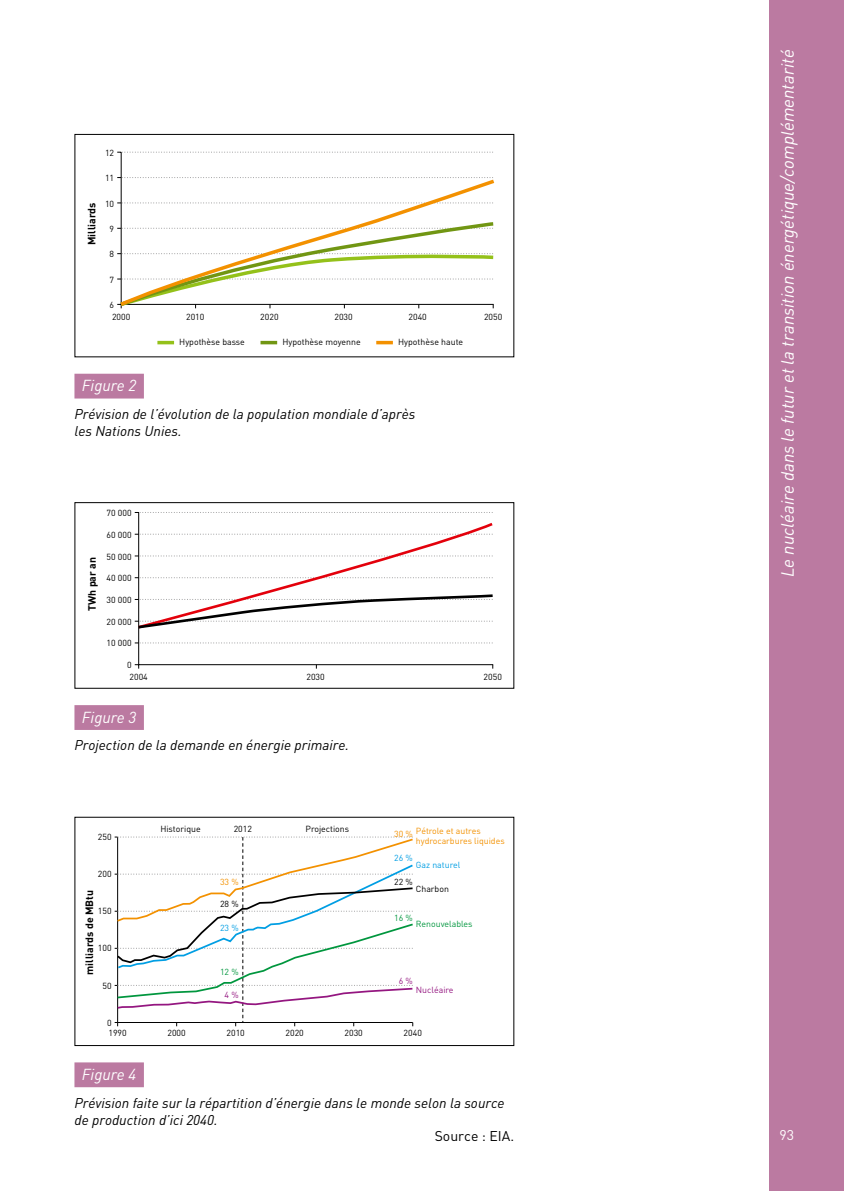
<style>
.page{position:relative;width:844px;height:1191px;background:#fff}
.page>*{position:absolute;margin:0;border:0;box-sizing:border-box;transform-origin:0 0}
.t1{font:italic 17.5px "DIN";color:#fff}
.Figure_numero{font:italic 15.75px "DIN";color:#fff}
.Figure_titre{font:italic 14px/16.8px "DIN";color:#000}
.Figure_source{font:14px "DIN";color:#000}
.t2{font:14px "DIN";color:#fff}
.t3{font:700 10.5px "DIN";color:#000}
.t4{font:8.75px/12.2px "DIN";color:#000}
.t5{font:8.75px/10.5px "DIN";color:#f39100}
.t6{font:8.75px "DIN";color:#00963e}
.t7{font:8.75px "DIN";color:#009ee3}
.t8{font:8.75px "DIN";color:#941680}
</style>
<div class="page">
<div style="left:769px;top:0;width:74px;height:1191px;background:#bb7aa1"></div>
<div style="left:74px;top:374px;width:70px;height:24px;background:#bb7aa1"></div>
<hr style="left:121px;top:152px;width:1px;height:152px;background:#000">
<svg style="left:117px;top:152px;width:376px;height:1px"></svg>
<svg style="left:117px;top:177px;width:376px;height:1px"></svg>
<hr style="left:157px;top:341px;width:17px;height:3px;background:#94c11a">
<hr style="left:260px;top:341px;width:17px;height:3px;background:#719613">
<hr style="left:376px;top:341px;width:17px;height:3px;background:#f39100">
<svg style="left:118px;top:178px;width:377px;height:130px"></svg>
<div style="left:74px;top:134px;width:440px;height:223px;border:1px solid #000"></div>
<div style="left:74px;top:705px;width:70px;height:25px;background:#bb7aa1"></div>
<hr style="left:139px;top:664px;width:354px;height:1px;background:#000">
<hr style="left:138px;top:512px;width:1px;height:152px;background:#000">
<svg style="left:135px;top:512px;width:357px;height:1px"></svg>
<svg style="left:135px;top:642px;width:357px;height:1px"></svg>
<svg style="left:135px;top:520px;width:358px;height:110px"></svg>
<div style="left:74px;top:502px;width:440px;height:186px;border:1px solid #000"></div>
<div style="left:74px;top:1062px;width:70px;height:25px;background:#bb7aa1"></div>
<svg style="left:115px;top:836px;width:299px;height:190px"></svg>
<div style="left:74px;top:817px;width:440px;height:229px;border:1px solid #000"></div>
<p class="t3" style="left:85px;top:245px;width:44px;rotate:-90deg">Milliards</p>
<p class="t4" style="left:105px;top:146px;width:11px">12</p>
<p class="t4" style="left:105px;top:172px;width:11px">11</p>
<p class="t4" style="left:105px;top:197px;width:11px">10</p>
<p class="t4" style="left:110px;top:222px;width:6px">9</p>
<p class="t4" style="left:110px;top:248px;width:6px">8</p>
<p class="t4" style="left:110px;top:273px;width:6px">7</p>
<p class="t4" style="left:110px;top:298px;width:22px">6<br>2000</p>
<p class="t4" style="left:186px;top:310px;width:20px">2010</p>
<p class="t4" style="left:260px;top:310px;width:20px">2020</p>
<p class="t4" style="left:334px;top:310px;width:20px">2030</p>
<p class="t4" style="left:408px;top:310px;width:20px">2040</p>
<p class="t4" style="left:484px;top:310px;width:20px">2050</p>
<p class="t4" style="left:179px;top:336px;width:67px">Hypothèse basse</p>
<p class="t4" style="left:282px;top:336px;width:80px">Hypothèse moyenne</p>
<p class="t4" style="left:398px;top:336px;width:66px">Hypothèse haute</p>
<p class="Figure_numero" style="left:82px;top:375px;width:56px">Figure 2</p>
<p class="Figure_titre" style="left:74px;top:405px;width:342px">Prévision de l’évolution de la population mondiale d’après les Nations Unies.</p>
<p class="t3" style="left:85px;top:611px;width:56px;rotate:-90deg">TWh par an</p>
<p class="t4" style="left:107px;top:507px;width:27px">70 000</p>
<p class="t4" style="left:107px;top:528px;width:27px">60 000</p>
<p class="t4" style="left:107px;top:550px;width:27px">50 000</p>
<p class="t4" style="left:107px;top:572px;width:27px">40 000</p>
<p class="t4" style="left:107px;top:593px;width:27px">30 000</p>
<p class="t4" style="left:107px;top:615px;width:27px">20 000</p>
<p class="t4" style="left:107px;top:637px;width:27px">10 000</p>
<p class="t4" style="left:127px;top:658px;width:22px">0<br>2004</p>
<p class="t4" style="left:306px;top:671px;width:20px">2030</p>
<p class="t4" style="left:483px;top:671px;width:20px">2050</p>
<p class="Figure_numero" style="left:82px;top:707px;width:56px">Figure 3</p>
<p class="Figure_titre" style="left:74px;top:736px;width:276px">Projection de la demande en énergie primaire.</p>
<p class="t4" style="left:98px;top:830px;width:15px">250</p>
<p class="t4" style="left:98px;top:867px;width:15px">200</p>
<p class="t4" style="left:98px;top:905px;width:15px">150</p>
<p class="t4" style="left:98px;top:942px;width:15px">100</p>
<p class="t4" style="left:102px;top:979px;width:11px">50</p>
<p class="t4" style="left:107px;top:1016px;width:6px">0</p>
<p class="t3" style="left:82px;top:974px;width:86px;rotate:-90deg">milliards de MBtu</p>
<p class="t4" style="left:234px;top:823px;width:20px">2012</p>
<p class="t4" style="left:160px;top:823px;width:42px">Historique</p>
<p class="t4" style="left:305px;top:823px;width:45px">Projections</p>
<p class="t5" style="left:416px;top:825px;width:90px">Pétrole et autres hydrocarbures liquides</p>
<p class="t7" style="left:416px;top:859px;width:46px">Gaz naturel</p>
<p class="t4" style="left:416px;top:882px;width:35px">Charbon</p>
<p class="t6" style="left:416px;top:918px;width:58px">Renouvelables</p>
<p class="t5" style="left:394px;top:828px;width:20px">30 %</p>
<p class="t7" style="left:394px;top:852px;width:20px">26 %</p>
<p class="t4" style="left:394px;top:875px;width:20px">22 %</p>
<p class="t6" style="left:394px;top:912px;width:20px">16 %</p>
<p class="t5" style="left:220px;top:876px;width:20px">33 %</p>
<p class="t4" style="left:220px;top:898px;width:20px">28 %</p>
<p class="t7" style="left:220px;top:922px;width:20px">23 %</p>
<p class="t6" style="left:220px;top:966px;width:20px">12 %</p>
<p class="t8" style="left:224px;top:989px;width:16px">4 %</p>
<p class="t8" style="left:398px;top:975px;width:16px">6 %</p>
<p class="t8" style="left:416px;top:984px;width:39px">Nucléaire</p>
<p class="t4" style="left:108px;top:1026px;width:20px">1990</p>
<p class="t4" style="left:167px;top:1026px;width:20px">2000</p>
<p class="t4" style="left:226px;top:1026px;width:20px">2010</p>
<p class="t4" style="left:285px;top:1026px;width:20px">2020</p>
<p class="t4" style="left:344px;top:1026px;width:20px">2030</p>
<p class="t4" style="left:403px;top:1026px;width:20px">2040</p>
<p class="Figure_numero" style="left:82px;top:1064px;width:56px">Figure 4</p>
<p class="Figure_titre" style="left:74px;top:1094px;width:431px">Prévision faite sur la répartition d’énergie dans le monde selon la source de production d’ici 2040.</p>
<p class="Figure_source" style="left:434px;top:1127px;width:81px">Source : EIA.</p>
<h1 class="t1" style="left:776px;top:577px;width:529px;rotate:-90deg">Le nucléaire dans le futur et la transition énergétique/complémentarité</h1>
<h3 class="t2" style="left:779px;top:1125px;width:16px">93</h3>
</div>
